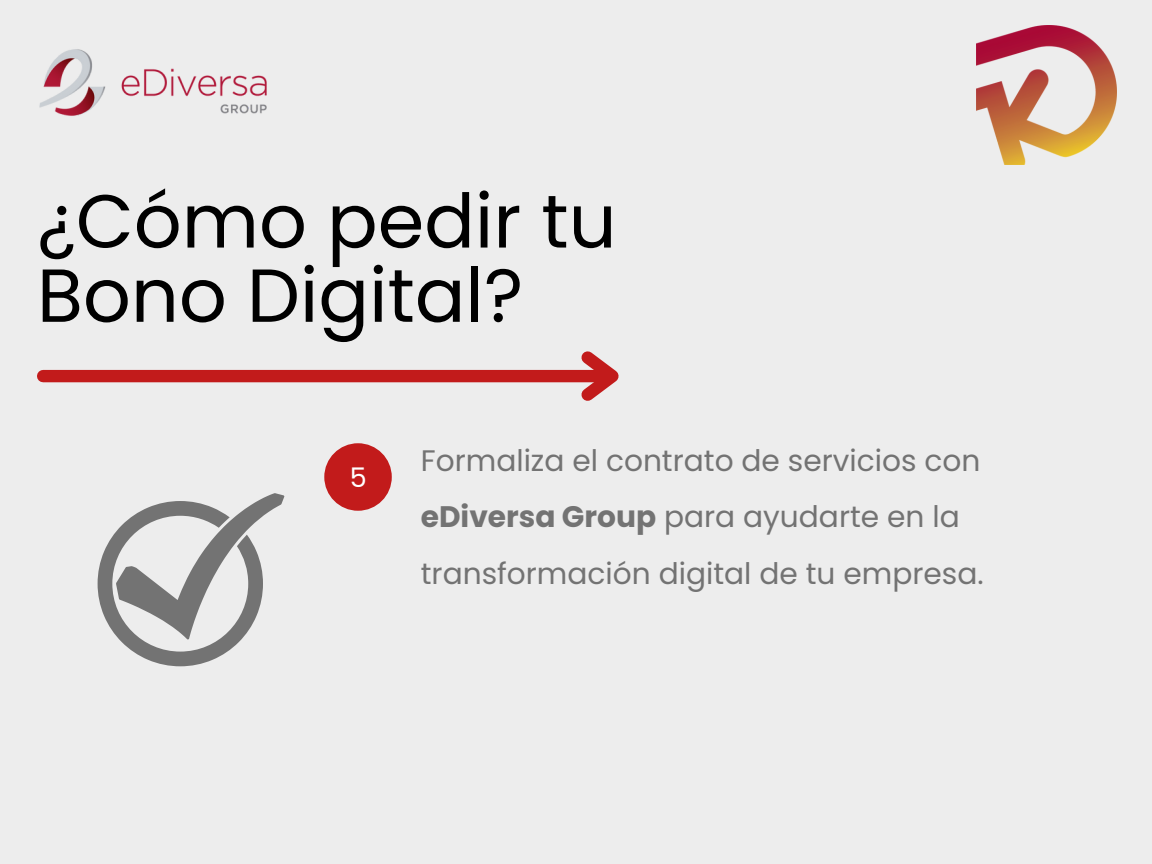
<style>
.page{position:relative;width:1152px;height:864px;background:#ededed}
.page>*{position:absolute;margin:0;border:0;box-sizing:border-box;transform-origin:0 0}
.t1{font:75px/74.2px "Poppins";color:#000}
.t2{font:29.7px/56.2px "Poppins";color:#737373}
.t3{font:27px "Poppins";color:#fff}
.s1{font-weight:700}
</style>
<div class="page">
<img style="left:39px;top:49px;width:228px;height:67px">
<div style="left:43px;top:370px;width:566px;height:12px;background:#c21b1b"></div>
<svg style="left:570px;top:351px;width:49px;height:50px"></svg>
<img style="left:977px;top:25px;width:139px;height:140px">
<div style="left:324px;top:443px;width:68px;height:68px;background:#c21b1b;border-radius:50%"></div>
<svg style="left:98px;top:493px;width:186px;height:173px"></svg>
<p class="t1" style="left:37px;top:184px;width:581px">¿Cómo pedir tu<br>Bono Digital?</p>
<p class="t3" style="left:350px;top:458px;width:18px">5</p>
<p class="t2" style="left:421px;top:433px;width:564px">Formaliza el contrato de servicios con <span class="s1">eDiversa Group</span> para ayudarte en la transformación digital de tu empresa.</p>
</div>
